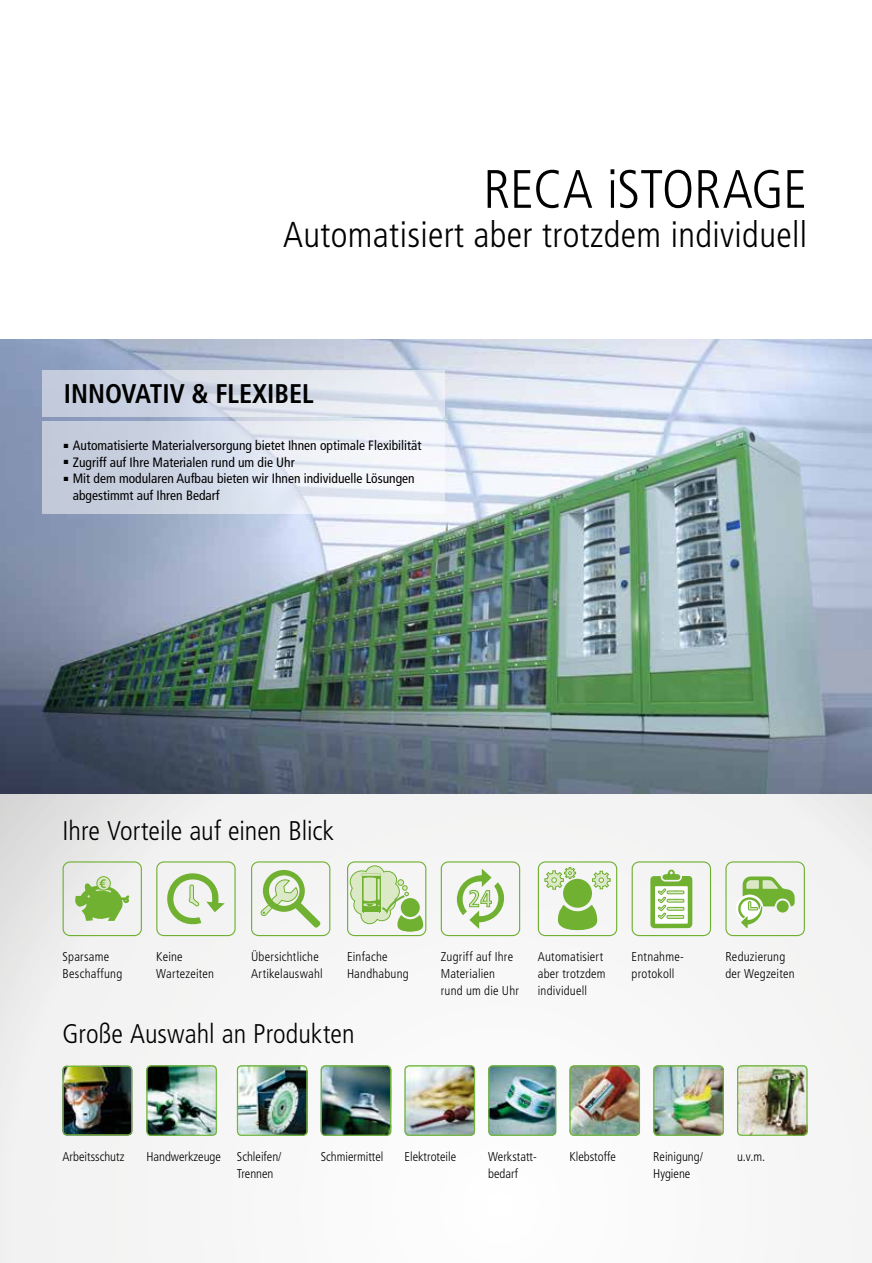
<style>
.page{position:relative;width:872px;height:1263px;background:#fff}
.page>*{position:absolute;margin:0;border:0;box-sizing:border-box;transform-origin:0 0}
.t1{font:300 condensed 54px "Frutiger LT Pro";letter-spacing:-.005em;color:#000}
.t2{font:300 condensed 36px "Frutiger LT Pro";letter-spacing:.01em;color:#000}
.t3{font:300 condensed 27px "Frutiger LT Pro";color:#000}
.t4{font:700 condensed 27px "Frutiger LT Pro";color:#000}
.t5{font:700 condensed 23.1px "Frutiger LT Pro";color:#dce9c7}
.t6{font:condensed 13.5px/16.5px "Frutiger LT Pro";color:#000}
.t7{font:300 condensed 12.75px/17.2px "Frutiger LT Pro";letter-spacing:.015em;color:#000}
.t8{font:700 condensed 12.3px "Frutiger LT Pro";color:#71b132}
</style>
<div class="page">
<div style="left:0;top:793px;width:872px;height:470px;background:#f5f5f5"></div>
<img style="left:63px;top:1066px;width:69px;height:69px">
<div style="left:63px;top:1066px;width:69px;height:69px;border:1px solid #6fb639;border-radius:4px"></div>
<img style="left:148px;top:1067px;width:67px;height:67px">
<div style="left:146px;top:1065px;width:71px;height:71px;border:1px solid #6fb639;border-radius:4px"></div>
<img style="left:237px;top:1065px;width:70px;height:71px">
<div style="left:237px;top:1065px;width:70px;height:71px;border:1px solid #6fb639;border-radius:4px"></div>
<img style="left:321px;top:1066px;width:70px;height:70px">
<div style="left:321px;top:1065px;width:70px;height:71px;border:1px solid #6fb639;border-radius:4px"></div>
<img style="left:406px;top:1067px;width:67px;height:67px">
<div style="left:404px;top:1065px;width:71px;height:71px;border:1px solid #6fb639;border-radius:4px"></div>
<img style="left:490px;top:1066px;width:66px;height:69px">
<div style="left:488px;top:1065px;width:68px;height:71px;border:1px solid #6fb639;border-radius:4px"></div>
<img style="left:571px;top:1067px;width:67px;height:67px">
<div style="left:569px;top:1065px;width:71px;height:71px;border:1px solid #6fb639;border-radius:4px"></div>
<img style="left:655px;top:1067px;width:67px;height:67px">
<div style="left:653px;top:1065px;width:71px;height:71px;border:1px solid #6fb639;border-radius:4px"></div>
<img style="left:739px;top:1065px;width:68px;height:71px">
<div style="left:737px;top:1065px;width:70px;height:71px;border:1px solid #6fb639;border-radius:4px"></div>
<img style="left:0;top:340px;width:872px;height:453px">
<svg style="left:538px;top:861px;width:79px;height:75px"></svg>
<svg style="left:441px;top:861px;width:79px;height:75px"></svg>
<svg style="left:251px;top:861px;width:79px;height:75px"></svg>
<svg style="left:156px;top:861px;width:80px;height:75px"></svg>
<svg style="left:347px;top:861px;width:79px;height:75px"></svg>
<svg style="left:63px;top:861px;width:79px;height:75px"></svg>
<div style="left:97px;top:877px;width:13px;height:13px;background:#dce9c7;border-radius:50%"></div>
<div style="left:97px;top:876px;width:13px;height:14px;border:1px solid #71b132;border-radius:50%"></div>
<svg style="left:631px;top:861px;width:80px;height:75px"></svg>
<svg style="left:725px;top:861px;width:80px;height:75px"></svg>
<svg style="left:43px;top:370px;width:402px;height:47px;background:#d6dce8"></svg>
<svg style="left:43px;top:421px;width:402px;height:93px"></svg>
<h1 class="t1" style="left:483px;top:158px;width:325px">RECA iSTORAGE</h1>
<h2 class="t2" style="left:283px;top:214px;width:525px">Automatisiert aber trotzdem individuell</h2>
<h3 class="t4" style="left:64px;top:377px;width:251px">INNOVATIV &amp; FLEXIBEL</h3>
<p class="t6" style="left:64px;top:437px;width:359px">■ Automatisierte Materialversorgung bietet Ihnen optimale Flexibilität</p>
<p class="t6" style="left:64px;top:454px;width:232px">■ Zugriff auf Ihre Materialen rund um die Uhr</p>
<p class="t6" style="left:73px;top:470px;width:343px;text-indent:-9px">■ Mit dem modularen Aufbau bieten wir Ihnen individuelle Lösungen abgestimmt auf Ihren Bedarf</p>
<h3 class="t3" style="left:63px;top:815px;width:273px">Ihre Vorteile auf einen Blick</h3>
<p class="t8" style="left:99px;top:876px;width:8px">€</p>
<p class="t7" style="left:63px;top:948px;width:61px">Sparsame<br>Beschaffung</p>
<p class="t7" style="left:251px;top:948px;width:73px">Übersichtliche<br>Artikelauswahl</p>
<p class="t7" style="left:156px;top:948px;width:59px">Keine<br>Wartezeiten</p>
<p class="t7" style="left:347px;top:948px;width:63px">Einfache<br>Handhabung</p>
<h3 class="t3" style="left:63px;top:1018px;width:293px">Große Auswahl an Produkten</h3>
<h3 class="t5" style="left:468px;top:885px;width:25px">24</h3>
<p class="t7" style="left:441px;top:948px;width:80px">Zugriff auf Ihre<br>Materialien rund um die Uhr</p>
<p class="t7" style="left:538px;top:948px;width:69px">Automatisiert aber trotzdem individuell</p>
<p class="t7" style="left:631px;top:948px;width:54px">Entnahme&shy;protokoll</p>
<p class="t7" style="left:725px;top:948px;width:71px">Reduzierung der Wegzeiten</p>
<p class="t7" style="left:63px;top:1148px;width:63px">Arbeitsschutz</p>
<p class="t7" style="left:237px;top:1148px;width:46px;text-indent:-91px">Handwerkzeuge Schleifen/<br>Trennen</p>
<p class="t7" style="left:321px;top:1148px;width:64px">Schmiermittel</p>
<p class="t7" style="left:404px;top:1148px;width:53px">Elektroteile</p>
<p class="t7" style="left:488px;top:1148px;width:50px">Werkstatt&shy;bedarf</p>
<p class="t7" style="left:569px;top:1148px;width:48px">Klebstoffe</p>
<p class="t7" style="left:653px;top:1148px;width:51px">Reinigung/<br>Hygiene</p>
<p class="t7" style="left:737px;top:1148px;width:30px">u.v.m.</p>
</div>
